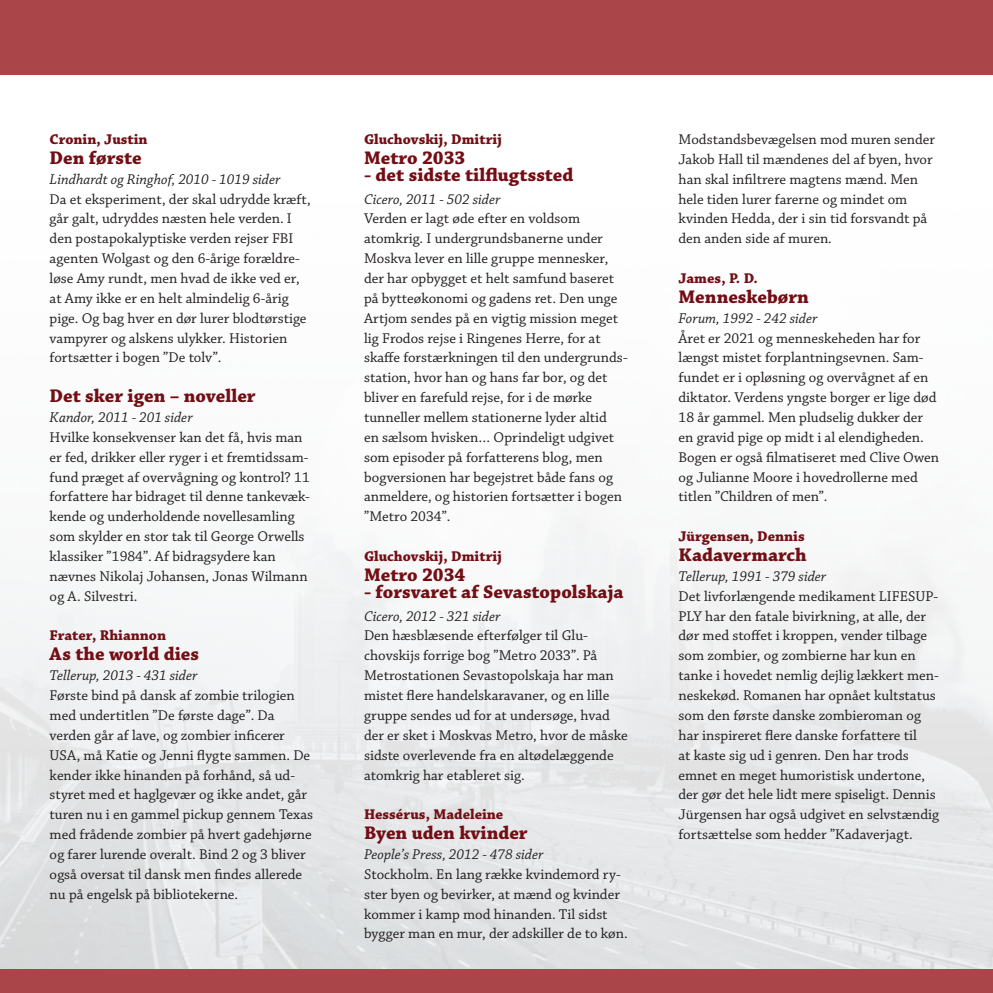
<style>
.page{position:relative;width:993px;height:993px;background:#fff}
.page>*{position:absolute;margin:0;border:0;box-sizing:border-box;transform-origin:0 0}
.t1{font:700 19.25px "Chaparral Pro";color:#720e14}
.t2{font:14.88px/19.8px "Chaparral Pro";color:#231f20}
.t3{font:italic 14.88px "Chaparral Pro";color:#231f20}
.t4{font:700 14.88px "Chaparral Pro";color:#720e14}
</style>
<div class="page">
<div style="left:0;top:0;width:992px;height:75px;background:#aa464a"></div>
<div style="left:0;top:969px;width:992px;height:23px;background:#aa464a"></div>
<p class="t4" style="left:50px;top:130px;width:99px">Cronin, Justin</p>
<p class="t1" style="left:50px;top:146px;width:93px">Den første</p>
<p class="t3" style="left:50px;top:171px;width:232px">Lindhardt og Ringhof, 2010 - 1019 sider</p>
<p class="t2" style="left:50px;top:189px;width:262px">Da et eksperiment, der skal udrydde kræft, går galt, udryddes næsten hele verden. I den postapokalyptiske verden rejser FBI agenten Wolgast og den 6-årige forældre&shy;løse Amy rundt, men hvad de ikke ved er, at Amy ikke er en helt almindelig 6-årig pige. Og bag hver en dør lurer blodtørstige vampyrer og alskens ulykker. Historien fortsætter i bogen ”De tolv”.</p>
<p class="t1" style="left:50px;top:384px;width:207px">Det sker igen – noveller</p>
<p class="t3" style="left:50px;top:409px;width:144px">Kandor, 2011 - 201 sider</p>
<p class="t2" style="left:50px;top:427px;width:262px">Hvilke konsekvenser kan det få, hvis man er fed, drikker eller ryger i et fremtidssam&shy;fund præget af overvågning og kontrol? 11 forfattere har bidraget til denne tankevæk&shy;kende og underholdende novellesamling som skylder en stor tak til George Orwells klassiker ”1984”. Af bidragsydere kan nævnes Nikolaj Johansen, Jonas Wilmann og A. Silvestri.</p>
<p class="t4" style="left:50px;top:626px;width:118px">Frater, Rhiannon</p>
<p class="t1" style="left:50px;top:642px;width:151px">As the world dies</p>
<p class="t3" style="left:50px;top:667px;width:149px">Tellerup, 2013 - 431 sider</p>
<p class="t2" style="left:50px;top:685px;width:265px">Første bind på dansk af zombie trilogien med undertitlen ”De første dage”. Da verden går af lave, og zombier inficerer USA, må Katie og Jenni flygte sammen. De kender ikke hinanden på forhånd, så ud&shy;styret med et haglgevær og ikke andet, går turen nu i en gammel pickup gennem Texas med frådende zombier på hvert gadehjørne og farer lurende overalt. Bind 2 og 3 bliver også oversat til dansk men findes allerede nu på engelsk på bibliotekerne.</p>
<p class="t4" style="left:364px;top:130px;width:139px">Gluchovskij, Dmitrij</p>
<p class="t1" style="left:364px;top:146px;width:103px">Metro 2033</p>
<p class="t1" style="left:364px;top:164px;width:211px">- det sidste tilflugtssted</p>
<p class="t3" style="left:364px;top:190px;width:138px">Cicero, 2011 - 502 sider</p>
<p class="t2" style="left:364px;top:209px;width:265px">Verden er lagt øde efter en voldsom atomkrig. I undergrundsbanerne under Moskva lever en lille gruppe mennesker, der har opbygget et helt samfund baseret på bytteøkonomi og gadens ret. Den unge Artjom sendes på en vigtig mission meget lig Frodos rejse i Ringenes Herre, for at skaffe forstærkningen til den undergrunds&shy;station, hvor han og hans far bor, og det bliver en farefuld rejse, for i de mørke tunneller mellem stationerne lyder altid<br>en sælsom hvisken… Oprindeligt udgivet som episoder på forfatterens blog, men bogversionen har begejstret både fans og anmeldere, og historien fortsætter i bogen ”Metro 2034”.</p>
<p class="t4" style="left:364px;top:547px;width:139px">Gluchovskij, Dmitrij</p>
<p class="t1" style="left:364px;top:563px;width:103px">Metro 2034</p>
<p class="t1" style="left:364px;top:580px;width:261px">- forsvaret af Sevastopolskaja</p>
<p class="t3" style="left:364px;top:607px;width:138px">Cicero, 2012 - 321 sider</p>
<p class="t2" style="left:364px;top:626px;width:265px">Den hæsblæsende efterfølger til Glu&shy;chovskijs forrige bog ”Metro 2033”. På Metrostationen Sevastopolskaja har man mistet flere handelskaravaner, og en lille gruppe sendes ud for at undersøge, hvad der er sket i Moskvas Metro, hvor de måske sidste overlevende fra en altødelæggende atomkrig har etableret sig.</p>
<p class="t4" style="left:364px;top:805px;width:141px">Hessérus, Madeleine</p>
<p class="t1" style="left:364px;top:821px;width:165px">Byen uden kvinder</p>
<p class="t3" style="left:364px;top:845px;width:181px">People’s Press, 2012 - 478 sider</p>
<p class="t2" style="left:364px;top:864px;width:265px">Stockholm. En lang række kvindemord ry&shy;ster byen og bevirker, at mænd og kvinder kommer i kamp mod hinanden. Til sidst bygger man en mur, der adskiller de to køn.</p>
<p class="t2" style="left:678px;top:130px;width:258px">Modstandsbevægelsen mod muren sender Jakob Hall til mændenes del af byen, hvor han skal infiltrere magtens mænd. Men hele tiden lurer farerne og mindet om kvinden Hedda, der i sin tid forsvandt på den anden side af muren.</p>
<p class="t4" style="left:678px;top:269px;width:81px">James, P. D.</p>
<p class="t1" style="left:678px;top:285px;width:132px">Menneskebørn</p>
<p class="t3" style="left:678px;top:310px;width:140px">Forum, 1992 - 242 sider</p>
<p class="t2" style="left:678px;top:328px;width:262px">Året er 2021 og menneskeheden har for længst mistet forplantningsevnen. Sam&shy;fundet er i opløsning og overvågnet af en diktator. Verdens yngste borger er lige død 18 år gammel. Men pludselig dukker der en gravid pige op midt i al elendigheden.<br>Bogen er også filmatiseret med Clive Owen og Julianne Moore i hovedrollerne med titlen ”Children of men”.</p>
<p class="t4" style="left:678px;top:527px;width:128px">Jürgensen, Dennis</p>
<p class="t1" style="left:678px;top:543px;width:130px">Kadavermarch</p>
<p class="t3" style="left:678px;top:567px;width:149px">Tellerup, 1991 - 379 sider</p>
<p class="t2" style="left:678px;top:586px;width:262px">Det livforlængende medikament LIFESUP-PLY har den fatale bivirkning, at alle, der dør med stoffet i kroppen, vender tilbage som zombier, og zombierne har kun en tanke i hovedet nemlig dejlig lækkert men&shy;neskekød. Romanen har opnået kultstatus som den første danske zombieroman og har inspireret flere danske forfattere til<br>at kaste sig ud i genren. Den har trods emnet en meget humoristisk undertone, der gør det hele lidt mere spiseligt. Dennis Jürgensen har også udgivet en selvstændig fortsættelse som hedder ”Kadaverjagt.</p>
</div>
